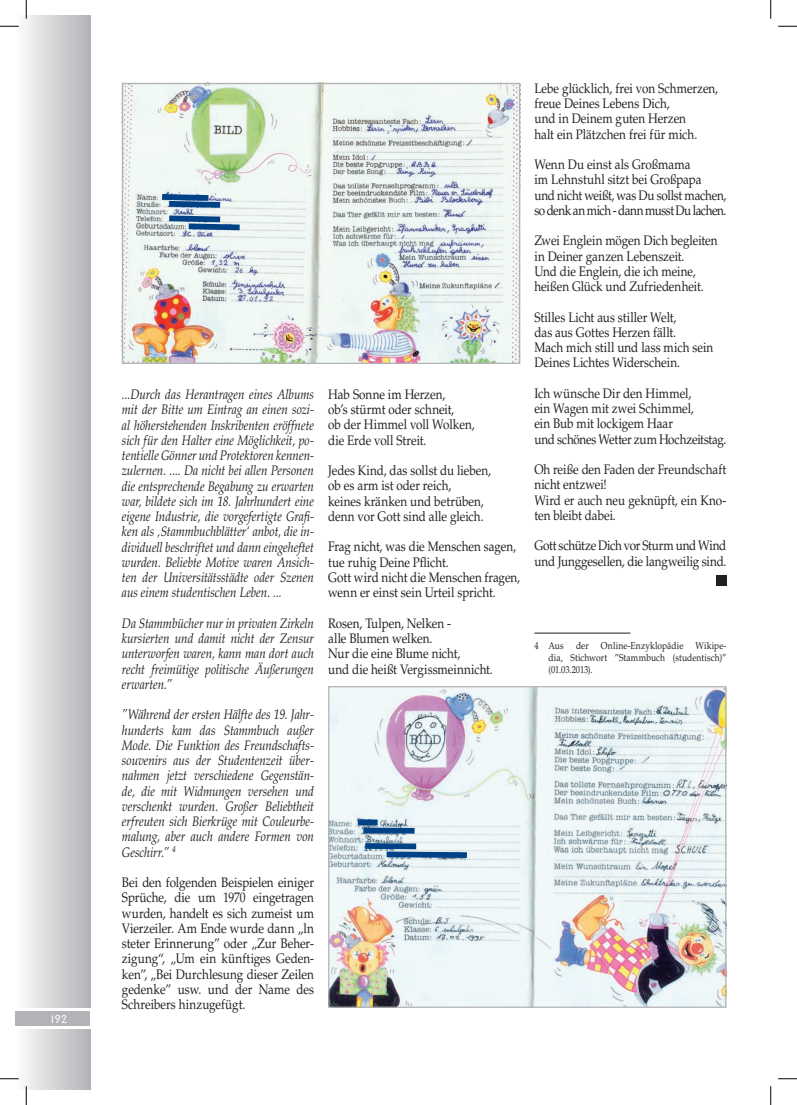
<style>
.page{position:relative;width:797px;height:1105px;background:#fff}
.page>*{position:absolute;margin:0;border:0;box-sizing:border-box;transform-origin:0 0}
.t1{font:13.75px/15.2px "Palatino LT Std";letter-spacing:-.005em;color:#231f20;scale:.85 1}
.t2{font:italic 13.75px/15.2px "Palatino LT Std";letter-spacing:-.005em;color:#231f20;text-align:justify;scale:.85 1}
.t3{font:11.25px "Adelon";color:#fff}
.t4{font:10px/12px "Palatino LT Std";letter-spacing:.01em;color:#231f20;text-align:justify;scale:.85 1}
</style>
<div class="page">
<div style="left:16px;top:16px;width:74px;height:992px;background:linear-gradient(to right,#fcfcfd,#b3b4b7)"></div>
<div style="left:16px;top:1029px;width:74px;height:60px;background:linear-gradient(to right,#fcfcfd,#b3b4b7)"></div>
<hr style="left:534px;top:633px;width:96px;height:1px;background:#231f20">
<img style="left:124px;top:85px;width:394px;height:277px">
<div style="left:122px;top:83px;width:398px;height:281px;border:1px solid #b2b3b7"></div>
<img style="left:330px;top:688px;width:394px;height:318px">
<div style="left:328px;top:686px;width:398px;height:322px;border:1px solid #b2b3b7"></div>
<div style="left:715px;top:575px;width:11px;height:11px;background:#231f20"></div>
<svg style="left:169px;top:215px;width:71px;height:15px"></svg>
<svg style="left:162px;top:194px;width:58px;height:14px"></svg>
<svg style="left:365px;top:843px;width:102px;height:15px"></svg>
<svg style="left:363px;top:827px;width:51px;height:7px"></svg>
<div style="left:358px;top:819px;width:19px;height:6px;background:#014186"></div>
<div style="left:16px;top:1011px;width:74px;height:14px;background:#b2b3b7"></div>
<svg style="left:0;top:25px;width:19px;height:2px"></svg>
<svg style="left:778px;top:25px;width:19px;height:2px"></svg>
<svg style="left:0;top:1078px;width:19px;height:1px"></svg>
<svg style="left:778px;top:1078px;width:19px;height:1px"></svg>
<svg style="left:25px;top:0;width:2px;height:19px"></svg>
<svg style="left:25px;top:1086px;width:2px;height:19px"></svg>
<svg style="left:770px;top:0;width:1px;height:19px"></svg>
<svg style="left:770px;top:1086px;width:1px;height:19px"></svg>
<p class="t3" style="left:49px;top:1012px;width:20px">192</p>
<p class="t2" style="left:122px;top:387px;width:227px">...Durch das Herantragen eines Albums mit der Bitte um Eintrag an einen sozi&shy;al höherstehenden Inskribenten eröffnete sich für den Halter eine Möglichkeit, po&shy;tentielle Gönner und Protektoren kennen&shy;zulernen. .... Da nicht bei allen Personen die entsprechende Begabung zu erwarten war, bildete sich im 18. Jahrhundert eine eigene Industrie, die vorgefertigte Grafi&shy;ken als ‚Stammbuchblätter‘ anbot, die in&shy;dividuell beschriftet und dann eingeheftet wurden. Beliebte Motive waren Ansich&shy;ten der Universitätsstädte oder Szenen aus einem studentischen Leben. ...</p>
<p class="t2" style="left:122px;top:616px;width:227px">Da Stammbücher nur in privaten Zirkeln kursierten und damit nicht der Zensur unterworfen waren, kann man dort auch recht freimütige politische Äußerungen erwarten.”</p>
<p class="t2" style="left:122px;top:707px;width:227px">”Während der ersten Hälfte des 19. Jahr&shy;hunderts kam das Stammbuch außer Mode. Die Funktion des Freundschafts&shy;souvenirs aus der Studentenzeit über&shy;nahmen jetzt verschiedene Gegenstän&shy;de, die mit Widmungen versehen und verschenkt wurden. Großer Beliebtheit erfreuten sich Bierkrüge mit Couleurbe&shy;malung, aber auch andere Formen von Geschirr.” <sup>4</sup></p>
<p class="t1" style="left:122px;top:875px;width:227px;text-align:justify">Bei den folgenden Beispielen einiger Sprüche, die um 1970 eingetragen wurden, handelt es sich zumeist um Vierzeiler. Am Ende wurde dann „ln steter Erinnerung” oder „Zur Beher&shy;zigung“, „Um ein künftiges Geden&shy;ken”, „Bei Durchlesung dieser Zeilen gedenke” usw. und der Name des Schreibers hinzugefügt.</p>
<p class="t1" style="left:328px;top:387px;width:174px">Hab Sonne im Herzen,<br>ob’s stürmt oder schneit,<br>ob der Himmel voll Wolken, die Erde voll Streit.</p>
<p class="t1" style="left:328px;top:463px;width:193px">Jedes Kind, das sollst du lieben, ob es arm ist oder reich,<br>keines kränken und betrüben, denn vor Gott sind alle gleich.</p>
<p class="t1" style="left:328px;top:539px;width:227px">Frag nicht, was die Menschen sagen, tue ruhig Deine Pflicht.<br>Gott wird nicht die Menschen fragen, wenn er einst sein Urteil spricht.</p>
<p class="t1" style="left:328px;top:616px;width:195px">Rosen, Tulpen, Nelken -<br>alle Blumen welken.<br>Nur die eine Blume nicht,<br>und die heißt Vergissmeinnicht.</p>
<p class="t1" style="left:534px;top:81px;width:218px">Lebe glücklich, frei von Schmerzen, freue Deines Lebens Dich,<br>und in Deinem guten Herzen<br>halt ein Plätzchen frei für mich.</p>
<p class="t1" style="left:534px;top:157px;width:227px">Wenn Du einst als Großmama<br>im Lehnstuhl sitzt bei Großpapa<br>und nicht weißt, was Du sollst machen, so denk an mich - dann musst Du lachen.</p>
<p class="t1" style="left:534px;top:233px;width:217px">Zwei Englein mögen Dich begleiten in Deiner ganzen Lebenszeit.<br>Und die Englein, die ich meine, heißen Glück und Zufriedenheit.</p>
<p class="t1" style="left:534px;top:310px;width:212px">Stilles Licht aus stiller Welt,<br>das aus Gottes Herzen fällt.<br>Mach mich still und lass mich sein<br>Deines Lichtes Widerschein.</p>
<p class="t1" style="left:534px;top:386px;width:227px">Ich wünsche Dir den Himmel,<br>ein Wagen mit zwei Schimmel,<br>ein Bub mit lockigem Haar<br>und schönes Wetter zum Hochzeitstag.</p>
<p class="t1" style="left:534px;top:462px;width:227px">Oh reiße den Faden der Freundschaft nicht entzwei!<br>Wird er auch neu geknüpft, ein Kno&shy;ten bleibt dabei.</p>
<p class="t1" style="left:534px;top:538px;width:227px">Gott schütze Dich vor Sturm und Wind und Junggesellen, die langweilig sind.</p>
<p class="t4" style="left:548px;top:639px;width:211px;text-indent:-14px">4 Aus der Online-Enzyklopädie Wikipe&shy;dia, Stichwort ”Stammbuch (studentisch)” (01.03.2013).</p>
</div>
